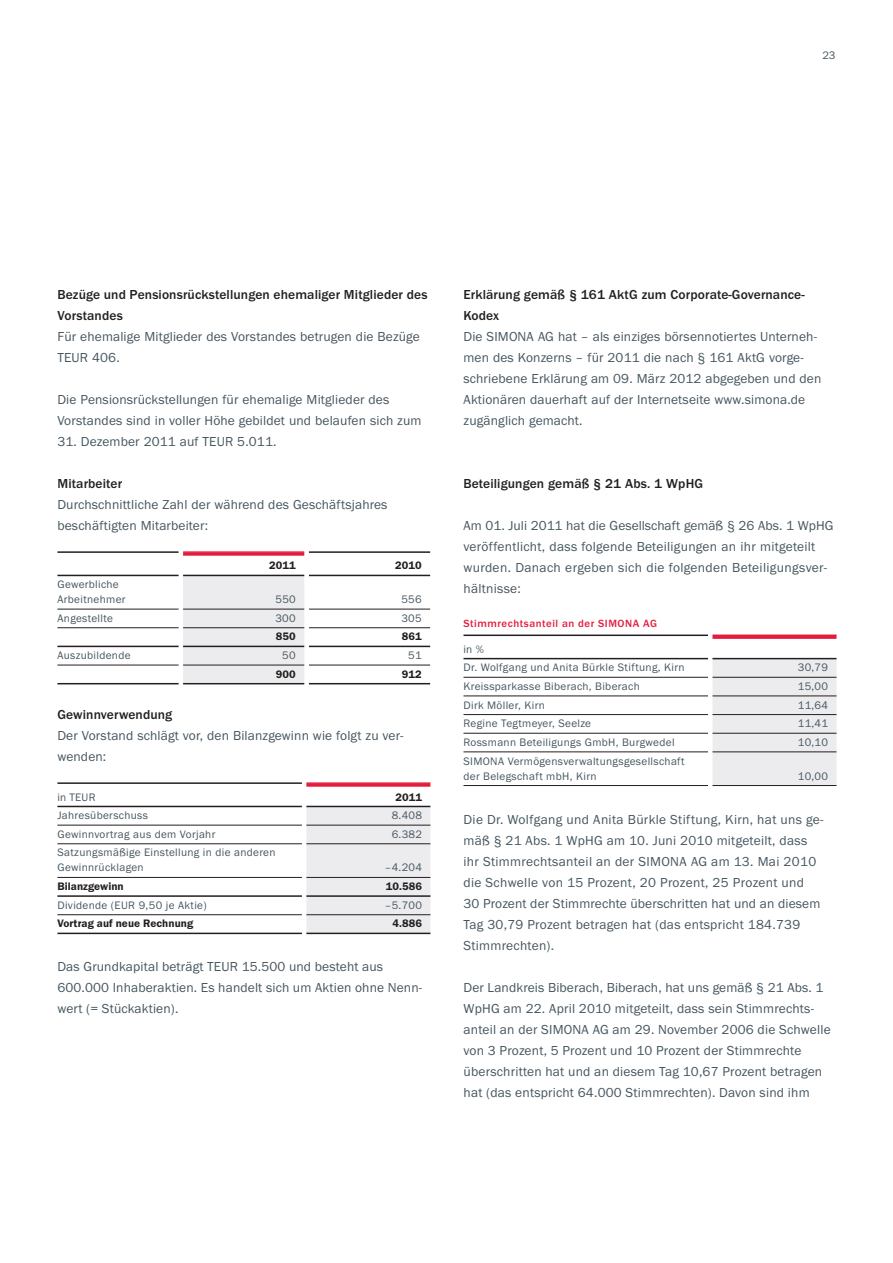
<style>
.page{position:relative;width:893px;height:1263px;background:#fff}
.page>*{position:absolute;margin:0;border:0;box-sizing:border-box;transform-origin:0 0}
.t1{font:13.5px/21px "Franklin Gothic URW Boo";letter-spacing:.01em;color:#45555f}
.t2{font:500 13.5px/21px "Franklin Gothic URW";letter-spacing:.01em;color:#231f20}
.t3{font:11.25px/15px "Franklin Gothic URW Boo";letter-spacing:.03em;color:#45555f}
.t4{font:11.25px "Franklin Gothic URW Dem";letter-spacing:.005em;color:#231f20}
.t5{font:500 10.8px "Franklin Gothic URW";letter-spacing:.05em;color:#e41c3b}
</style>
<div class="page">
<div style="left:183px;top:576px;width:121px;height:107px;background:#ececee"></div>
<hr style="left:57px;top:551px;width:122px;height:2px;background:#231f20">
<hr style="left:309px;top:551px;width:121px;height:2px;background:#231f20">
<hr style="left:309px;top:575px;width:121px;height:1px;background:#231f20">
<hr style="left:183px;top:551px;width:121px;height:2px;background:#e41c3b">
<hr style="left:183px;top:575px;width:121px;height:1px;background:#231f20">
<hr style="left:57px;top:609px;width:122px;height:1px;background:#231f20">
<hr style="left:57px;top:627px;width:122px;height:1px;background:#231f20">
<hr style="left:309px;top:665px;width:121px;height:1px;background:#231f20">
<hr style="left:309px;top:683px;width:121px;height:1px;background:#231f20">
<hr style="left:183px;top:665px;width:121px;height:1px;background:#231f20">
<hr style="left:183px;top:683px;width:121px;height:1px;background:#231f20">
<hr style="left:183px;top:609px;width:121px;height:1px;background:#231f20">
<hr style="left:309px;top:609px;width:121px;height:1px;background:#231f20">
<hr style="left:183px;top:627px;width:121px;height:1px;background:#231f20">
<hr style="left:183px;top:646px;width:121px;height:1px;background:#231f20">
<hr style="left:309px;top:627px;width:121px;height:1px;background:#231f20">
<hr style="left:309px;top:646px;width:121px;height:1px;background:#231f20">
<hr style="left:57px;top:683px;width:122px;height:1px;background:#231f20">
<hr style="left:57px;top:665px;width:122px;height:1px;background:#231f20">
<hr style="left:57px;top:646px;width:122px;height:1px;background:#231f20">
<hr style="left:57px;top:575px;width:122px;height:1px;background:#231f20">
<hr style="left:183px;top:553px;width:121px;height:3px;background:#e41c3b">
<div style="left:306px;top:807px;width:124px;height:126px;background:#ececee"></div>
<hr style="left:306px;top:825px;width:124px;height:1px;background:#231f20">
<hr style="left:306px;top:877px;width:124px;height:1px;background:#231f20">
<hr style="left:306px;top:895px;width:124px;height:2px;background:#231f20">
<hr style="left:57px;top:782px;width:245px;height:2px;background:#231f20">
<hr style="left:57px;top:895px;width:245px;height:2px;background:#231f20">
<hr style="left:57px;top:806px;width:245px;height:1px;background:#231f20">
<hr style="left:57px;top:825px;width:245px;height:1px;background:#231f20">
<hr style="left:57px;top:843px;width:245px;height:1px;background:#231f20">
<hr style="left:57px;top:914px;width:245px;height:1px;background:#231f20">
<hr style="left:306px;top:843px;width:124px;height:1px;background:#231f20">
<hr style="left:306px;top:914px;width:124px;height:1px;background:#231f20">
<hr style="left:306px;top:933px;width:124px;height:1px;background:#231f20">
<hr style="left:57px;top:933px;width:245px;height:1px;background:#231f20">
<hr style="left:306px;top:806px;width:124px;height:1px;background:#231f20">
<hr style="left:57px;top:877px;width:245px;height:1px;background:#231f20">
<hr style="left:306px;top:782px;width:124px;height:2px;background:#e41c3b">
<hr style="left:306px;top:784px;width:124px;height:3px;background:#e41c3b">
<div style="left:712px;top:659px;width:124px;height:126px;background:#ececee"></div>
<hr style="left:712px;top:677px;width:124px;height:1px;background:#231f20">
<hr style="left:463px;top:658px;width:245px;height:1px;background:#231f20">
<hr style="left:463px;top:634px;width:245px;height:2px;background:#231f20">
<hr style="left:463px;top:677px;width:245px;height:1px;background:#231f20">
<hr style="left:463px;top:696px;width:245px;height:1px;background:#231f20">
<hr style="left:712px;top:634px;width:124px;height:2px;background:#e41c3b">
<hr style="left:712px;top:751px;width:124px;height:1px;background:#231f20">
<hr style="left:712px;top:785px;width:124px;height:1px;background:#231f20">
<hr style="left:463px;top:785px;width:245px;height:1px;background:#231f20">
<hr style="left:463px;top:733px;width:245px;height:1px;background:#231f20">
<hr style="left:463px;top:751px;width:245px;height:1px;background:#231f20">
<hr style="left:712px;top:733px;width:124px;height:1px;background:#231f20">
<hr style="left:712px;top:696px;width:124px;height:1px;background:#231f20">
<hr style="left:712px;top:714px;width:124px;height:1px;background:#231f20">
<hr style="left:712px;top:658px;width:124px;height:1px;background:#231f20">
<hr style="left:463px;top:714px;width:245px;height:1px;background:#231f20">
<hr style="left:712px;top:636px;width:124px;height:3px;background:#e41c3b">
<p class="t3" style="left:822px;top:48px;width:15px">23</p>
<p class="t2" style="left:57px;top:284px;width:372px">Bezüge und Pensionsrückstellungen ehemaliger Mitglieder des<br>Vorstandes</p>
<p class="t1" style="left:57px;top:326px;width:364px">Für ehemalige Mitglieder des Vorstandes betrugen die Bezüge<br>TEUR 406.</p>
<p class="t1" style="left:57px;top:389px;width:366px">Die Pensionsrückstellungen für ehemalige Mitglieder des<br>Vorstandes sind in voller Höhe gebildet und belaufen sich zum</p>
<p class="t1" style="left:57px;top:431px;width:221px">31. Dezember 2011 auf TEUR 5.011.</p>
<p class="t2" style="left:57px;top:473px;width:66px">Mitarbeiter</p>
<p class="t1" style="left:57px;top:494px;width:332px">Durchschnittliche Zahl der während des Geschäftsjahres beschäftigten Mitarbeiter:</p>
<p class="t4" style="left:269px;top:559px;width:28px">2011</p>
<p class="t4" style="left:395px;top:559px;width:28px">2010</p>
<p class="t3" style="left:57px;top:577px;width:70px">Gewerbliche<br>Arbeitnehmer</p>
<p class="t3" style="left:275px;top:592px;width:22px">550</p>
<p class="t3" style="left:401px;top:592px;width:22px">556</p>
<p class="t3" style="left:57px;top:611px;width:57px">Angestellte</p>
<p class="t3" style="left:275px;top:611px;width:22px">300</p>
<p class="t3" style="left:401px;top:611px;width:22px">305</p>
<p class="t4" style="left:276px;top:630px;width:21px">850</p>
<p class="t4" style="left:402px;top:630px;width:21px">861</p>
<p class="t3" style="left:57px;top:648px;width:75px">Auszubildende</p>
<p class="t3" style="left:282px;top:648px;width:15px">50</p>
<p class="t3" style="left:408px;top:648px;width:15px">51</p>
<p class="t4" style="left:276px;top:667px;width:21px">900</p>
<p class="t4" style="left:402px;top:667px;width:21px">912</p>
<p class="t2" style="left:57px;top:704px;width:116px">Gewinnverwendung</p>
<p class="t1" style="left:57px;top:725px;width:347px">Der Vorstand schlägt vor, den Bilanzgewinn wie folgt zu ver&shy;wenden:</p>
<p class="t3" style="left:57px;top:789px;width:40px">in TEUR</p>
<p class="t4" style="left:395px;top:790px;width:28px">2011</p>
<p class="t3" style="left:57px;top:808px;width:92px">Jahresüberschuss</p>
<p class="t3" style="left:392px;top:808px;width:32px">8.408</p>
<p class="t3" style="left:57px;top:827px;width:159px">Gewinnvortrag aus dem Vorjahr</p>
<p class="t3" style="left:392px;top:827px;width:32px">6.382</p>
<p class="t3" style="left:57px;top:845px;width:220px">Satzungsmäßige Einstellung in die anderen<br>Gewinnrücklagen</p>
<p class="t3" style="left:385px;top:860px;width:38px">–4.204</p>
<p class="t4" style="left:57px;top:879px;width:68px">Bilanzgewinn</p>
<p class="t4" style="left:386px;top:879px;width:38px">10.586</p>
<p class="t3" style="left:57px;top:898px;width:151px">Dividende (EUR 9,50 je Aktie)</p>
<p class="t3" style="left:385px;top:898px;width:38px">–5.700</p>
<p class="t4" style="left:57px;top:917px;width:137px">Vortrag auf neue Rechnung</p>
<p class="t4" style="left:392px;top:917px;width:31px">4.886</p>
<p class="t1" style="left:57px;top:956px;width:366px">Das Grundkapital beträgt TEUR 15.500 und besteht aus<br>600.000 Inhaberaktien. Es handelt sich um Aktien ohne Nenn&shy;wert (= Stückaktien).</p>
<p class="t2" style="left:463px;top:284px;width:343px">Erklärung gemäß § 161 AktG zum Corporate-Governance-<br>Kodex</p>
<p class="t1" style="left:463px;top:326px;width:359px">Die SIMONA AG hat – als einziges börsennotiertes Unterneh&shy;men des Konzerns – für 2011 die nach § 161 AktG vorge&shy;schriebene Erklärung am 09. März 2012 abgegeben und den Aktionären dauerhaft auf der Internetseite www.simona.de zugänglich gemacht.</p>
<p class="t2" style="left:463px;top:473px;width:231px">Beteiligungen gemäß § 21 Abs. 1 WpHG</p>
<p class="t1" style="left:463px;top:515px;width:371px">Am 01. Juli 2011 hat die Gesellschaft gemäß § 26 Abs. 1 WpHG veröffentlicht, dass folgende Beteiligungen an ihr mitgeteilt wurden. Danach ergeben sich die folgenden Beteiligungsver&shy;hältnisse:</p>
<p class="t5" style="left:463px;top:616px;width:188px">Stimmrechtsanteil an der SI MONA AG</p>
<p class="t3" style="left:463px;top:640px;width:223px;line-height:18.6px">in %<br>Dr. Wolfgang und Anita Bürkle Stiftung, Kirn</p>
<p class="t3" style="left:798px;top:660px;width:32px">30,79</p>
<p class="t3" style="left:463px;top:679px;width:178px">Kreissparkasse Biberach, Biberach</p>
<p class="t3" style="left:798px;top:679px;width:32px">15,00</p>
<p class="t3" style="left:463px;top:697px;width:83px">Dirk Möller, Kirn</p>
<p class="t3" style="left:798px;top:697px;width:32px">11,64</p>
<p class="t3" style="left:463px;top:716px;width:129px">Regine Tegtmeyer, Seelze</p>
<p class="t3" style="left:798px;top:716px;width:32px">11,41</p>
<p class="t3" style="left:463px;top:735px;width:213px">Rossmann Beteiligungs GmbH, Burgwedel</p>
<p class="t3" style="left:798px;top:735px;width:32px">10,10</p>
<p class="t3" style="left:463px;top:753px;width:223px">SIMONA Vermögensverwaltungsgesellschaft der Belegschaft mbH, Kirn</p>
<p class="t3" style="left:798px;top:768px;width:32px">10,00</p>
<p class="t1" style="left:463px;top:809px;width:362px">Die Dr. Wolfgang und Anita Bürkle Stiftung, Kirn, hat uns ge&shy;mäß § 21 Abs. 1 WpHG am 10. Juni 2010 mitgeteilt, dass ihr Stimmrechtsanteil an der SIMONA AG am 13. Mai 2010 die Schwelle von 15 Prozent, 20 Prozent, 25 Prozent und<br>30 Prozent der Stimmrechte überschritten hat und an diesem Tag 30,79 Prozent betragen hat (das entspricht 184.739<br>Stimmrechten).</p>
<p class="t1" style="left:463px;top:977px;width:369px">Der Landkreis Biberach, Biberach, hat uns gemäß § 21 Abs. 1<br>WpHG am 22. April 2010 mitgeteilt, dass sein Stimmrechts&shy;anteil an der SIMONA AG am 29. November 2006 die Schwelle von 3 Prozent, 5 Prozent und 10 Prozent der Stimmrechte überschritten hat und an diesem Tag 10,67 Prozent betragen hat (das entspricht 64.000 Stimmrechten). Davon sind ihm</p>
</div>
